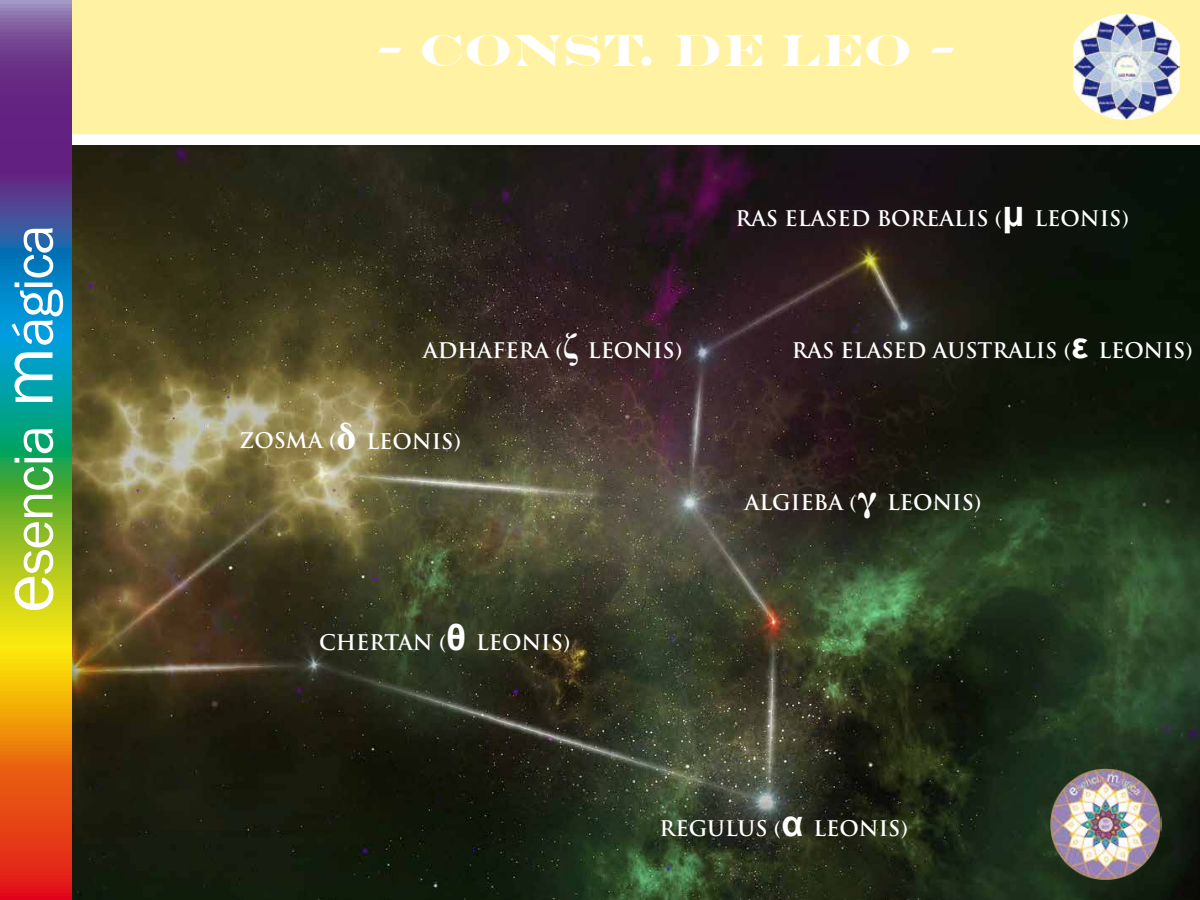
<style>
.page{position:relative;width:1200px;height:900px;background:#fff}
.page>*{position:absolute;margin:0;border:0;box-sizing:border-box;transform-origin:0 0}
.t1{font:57px "Franklin Gothic";letter-spacing:-.025em;color:#fff}
.t2{font:700 45px "Engravers";color:#fff}
.t3{font:700 21px "Trajan Pro";color:#fff}
.s1{font-size:75px}
.s2{font-family:"Times New Roman";font-size:36px}
.s3{font-family:"Times";font-size:36px}
.s4{font-family:"Arial";font-size:36px}
</style>
<div class="page">
<div style="left:63px;top:0;width:1137px;height:134px;background:#fff3a3"></div>
<svg style="left:0;top:0;width:72px;height:900px;background:#7d7c5c"></svg>
<img style="left:1073px;top:14px;width:107px;height:106px">
<img style="left:72px;top:146px;width:1128px;height:754px">
<h1 class="t1" style="left:-2px;top:613px;width:390px;rotate:-90deg"><span class="s1">e</span>sencia <span class="s1">m</span>ágica</h1>
<h2 class="t2" style="left:376px;top:24px;width:581px">- cONST. DE LEO -</h2>
<p class="t3" style="left:423px;top:337px;width:261px">ADHAFERA (<span class="s2">ζ</span> LEONIS)</p>
<p class="t3" style="left:239px;top:428px;width:223px">ZOSMA (<span class="s3">δ</span> LEONIS)</p>
<p class="t3" style="left:319px;top:630px;width:253px">CHERTAN (<span class="s4">θ</span> LEONIS)</p>
<p class="t3" style="left:736px;top:205px;width:395px">RAS ELASED BOREALIS (<span class="s4">μ</span> LEONIS)</p>
<p class="t3" style="left:792px;top:337px;width:403px">RAS ELASED AUSTRALIS (<span class="s4">ε</span> LEONIS)</p>
<p class="t3" style="left:745px;top:489px;width:238px">ALGIEBA (<span class="s3">γ</span> LEONIS)</p>
<p class="t3" style="left:660px;top:816px;width:250px">REGULUS (<span class="s4">α</span> LEONIS)</p>
</div>
